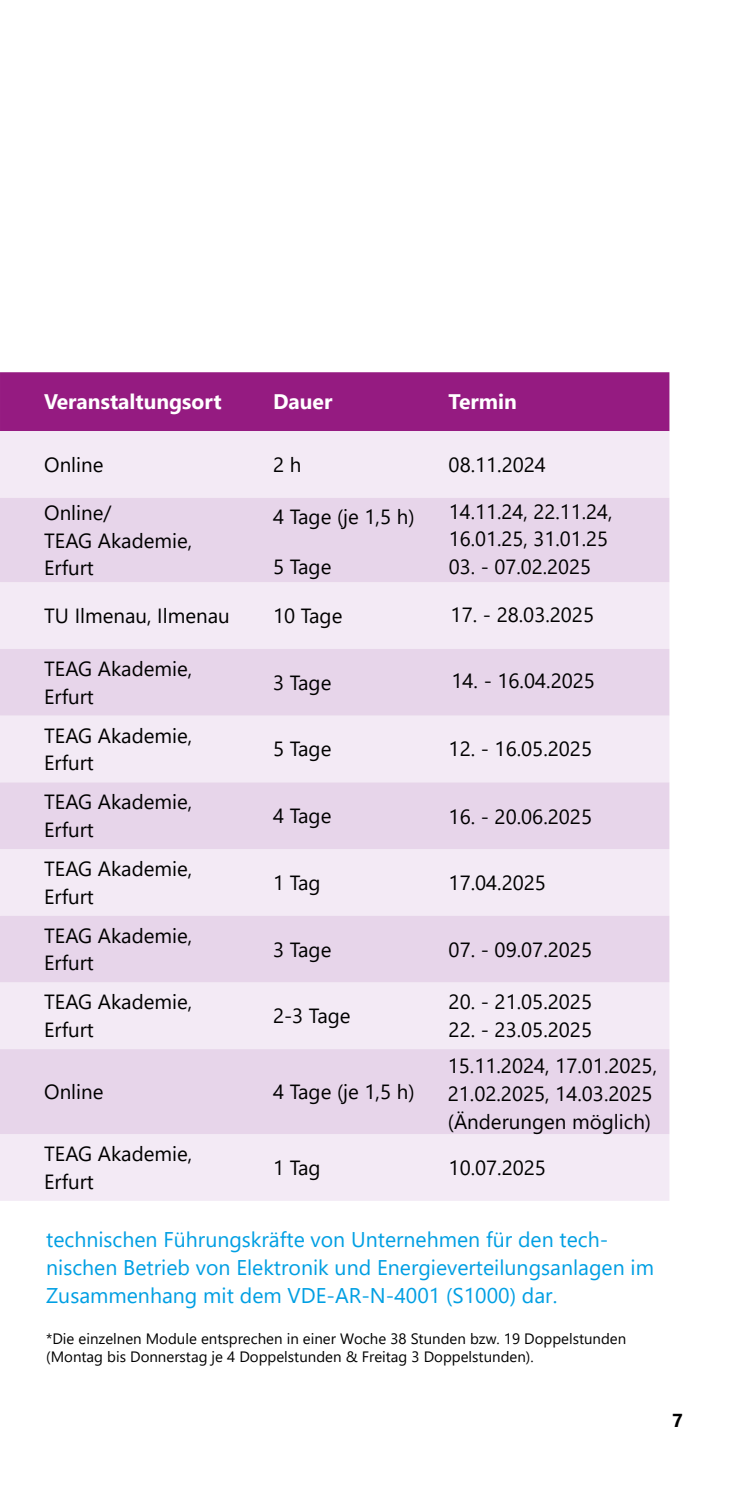
<style>
.page{position:relative;width:745px;height:1489px;background:#fff}
.page>*{position:absolute;margin:0;border:0;box-sizing:border-box;transform-origin:0 0}
.t1{font:21.25px/28px "Segoe UI";color:#009fe3}
.t2{font:700 21px "Segoe UI";color:#fff}
.t3{font:20.5px/27.8px "Segoe UI";color:#000}
.t4{font:700 18.75px "Segoe UI";color:#000}
.t5{font:15px/18px "Segoe UI";color:#000}
</style>
<div class="page">
<div style="left:0;top:372px;width:669px;height:59px;background:#951b81"></div>
<div style="left:0;top:431px;width:669px;height:769px;background:#f3eaf5"></div>
<svg style="left:0;top:498px;width:669px;height:636px;background:#ecddee"></svg>
<p class="t2" style="left:44px;top:382px;width:179px">Veranstaltungsort</p>
<p class="t2" style="left:273px;top:382px;width:61px">Dauer</p>
<p class="t2" style="left:448px;top:382px;width:70px">Termin</p>
<p class="t3" style="left:44px;top:449px;width:61px">Online</p>
<p class="t3" style="left:273px;top:449px;width:30px">2 h</p>
<p class="t3" style="left:448px;top:449px;width:99px">08.11.2024</p>
<p class="t3" style="left:44px;top:497px;width:150px">Online/<br>TEAG Akademie,<br>Erfurt</p>
<p class="t3" style="left:273px;top:500px;width:143px">4 Tage (je 1,5 h)</p>
<p class="t3" style="left:448px;top:495px;width:165px">14.11.24, 22.11.24,<br>16.01.25, 31.01.25</p>
<p class="t3" style="left:448px;top:551px;width:143px">03. - 07.02.2025</p>
<p class="t3" style="left:273px;top:551px;width:60px">5 Tage</p>
<p class="t3" style="left:44px;top:600px;width:187px">TU Ilmenau, Ilmenau</p>
<p class="t3" style="left:273px;top:600px;width:71px">10 Tage</p>
<p class="t3" style="left:44px;top:653px;width:150px">TEAG Akademie,<br>Erfurt</p>
<p class="t3" style="left:273px;top:666px;width:60px">3 Tage</p>
<p class="t3" style="left:450px;top:599px;width:145px">17. - 28.03.2025</p>
<p class="t3" style="left:451px;top:665px;width:145px">14. - 16.04.2025</p>
<p class="t3" style="left:44px;top:719px;width:150px">TEAG Akademie,<br>Erfurt</p>
<p class="t3" style="left:44px;top:786px;width:150px">TEAG Akademie,<br>Erfurt</p>
<p class="t3" style="left:44px;top:853px;width:150px">TEAG Akademie,<br>Erfurt</p>
<p class="t3" style="left:44px;top:919px;width:150px">TEAG Akademie,<br>Erfurt</p>
<p class="t3" style="left:44px;top:986px;width:150px">TEAG Akademie,<br>Erfurt</p>
<p class="t3" style="left:273px;top:733px;width:60px">5 Tage</p>
<p class="t3" style="left:448px;top:733px;width:145px">12. - 16.05.2025</p>
<p class="t3" style="left:273px;top:800px;width:60px">4 Tage</p>
<p class="t3" style="left:448px;top:801px;width:145px">16. - 20.06.2025</p>
<p class="t3" style="left:273px;top:866px;width:49px">1 Tag</p>
<p class="t3" style="left:448px;top:866px;width:99px">17.04.2025</p>
<p class="t3" style="left:273px;top:933px;width:60px">3 Tage</p>
<p class="t3" style="left:448px;top:933px;width:145px">07. - 09.07.2025</p>
<p class="t3" style="left:273px;top:1000px;width:79px">2-3 Tage</p>
<p class="t3" style="left:448px;top:986px;width:145px">20. - 21.05.2025</p>
<p class="t3" style="left:448px;top:1014px;width:145px">22. - 23.05.2025</p>
<p class="t3" style="left:44px;top:1076px;width:61px">Online</p>
<p class="t3" style="left:273px;top:1076px;width:143px">4 Tage (je 1,5 h)</p>
<p class="t3" style="left:447px;top:1049px;width:211px">15.11.2024, 17.01.2025,<br>21.02.2025, 14.03.2025 (Änderungen möglich)</p>
<p class="t3" style="left:44px;top:1138px;width:150px">TEAG Akademie,<br>Erfurt</p>
<p class="t3" style="left:273px;top:1151px;width:49px">1 Tag</p>
<p class="t3" style="left:448px;top:1151px;width:99px">10.07.2025</p>
<p class="t1" style="left:46px;top:1223px;width:609px">technischen Führungskräfte von Unternehmen für den tech&shy;nischen Betrieb von Elektronik und Energieverteilungsanlagen im<br>Zusammenhang mit dem VDE-AR-N-4001 (S1000) dar.</p>
<p class="t5" style="left:46px;top:1328px;width:581px">*Die einzelnen Module entsprechen in einer Woche 38 Stunden bzw. 19 Doppelstunden (Montag bis Donnerstag je 4 Doppelstunden &amp; Freitag 3 Doppelstunden).</p>
<p class="t4" style="left:671px;top:1402px;width:12px">7</p>
</div>
